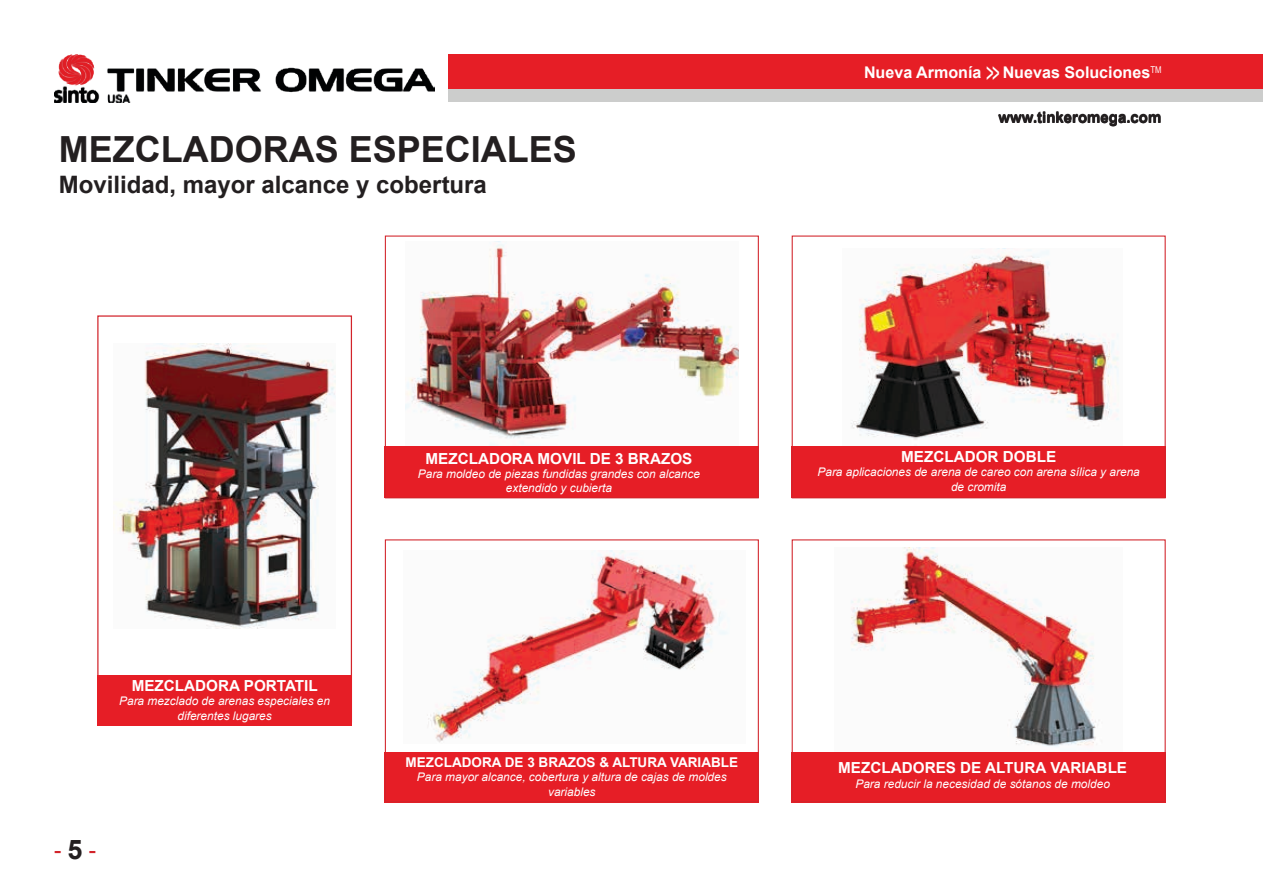
<style>
.page{position:relative;width:1263px;height:893px;background:#fff}
.page>*{position:absolute;margin:0;border:0;box-sizing:border-box;transform-origin:0 0}
.t1{font:700 36px "Arial";color:#231f20}
.t2{font:27px "Arial Narrow";color:#d2232a}
.t3{font:700 24px "Arial";color:#231f20}
.t4{font:700 16.05px "Arial";color:#fff}
.t5{font:700 15.3px "Arial";color:#fff}
.t6{font:700 15px "Arial";color:#231f20}
.t7{font:700 13.5px "Arial";color:#fff}
.t8{font:italic 11.85px/14.2px "Arial";color:#fff;text-align:center}
.s1{font-family:"Arial Narrow";font-weight:400;font-size:28.2px}
.s2{font-family:"Arial";font-weight:700;color:#231f20}
</style>
<div class="page">
<div style="left:449px;top:54px;width:814px;height:35px;background:#e61e26"></div>
<img style="left:54px;top:55px;width:380px;height:47px">
<div style="left:449px;top:55px;width:814px;height:35px;background:#e61e26"></div>
<div style="left:449px;top:90px;width:814px;height:12px;background:#cccdcc"></div>
<div style="left:385px;top:446px;width:374px;height:52px;background:#e61e26"></div>
<img style="left:113px;top:344px;width:223px;height:285px">
<img style="left:405px;top:242px;width:333px;height:203px">
<div style="left:385px;top:236px;width:374px;height:262px;border:1px solid #d2232a"></div>
<div style="left:385px;top:752px;width:374px;height:50px;background:#e61e26"></div>
<div style="left:385px;top:539px;width:374px;height:263px;border:1px solid #d2232a"></div>
<img style="left:427px;top:550px;width:301px;height:193px">
<div style="left:97px;top:675px;width:255px;height:50px;background:#e61e26"></div>
<img style="left:851px;top:547px;width:249px;height:200px">
<img style="left:851px;top:249px;width:268px;height:191px">
<div style="left:792px;top:446px;width:374px;height:52px;background:#e61e26"></div>
<div style="left:792px;top:236px;width:374px;height:262px;border:1px solid #d2232a"></div>
<div style="left:792px;top:752px;width:374px;height:50px;background:#e61e26"></div>
<div style="left:792px;top:539px;width:374px;height:263px;border:1px solid #d2232a"></div>
<h1 class="t1" style="left:59px;top:124px;width:520px">MEZCLADORAS ESPECIALES</h1>
<h3 class="t3" style="left:59px;top:168px;width:430px">Movilidad, mayor alcance y cobertura</h3>
<h3 class="t4" style="left:864px;top:61px;width:299px">Nueva Armonía <span class="s1">&gt;&gt;</span> Nuevas Soluciones<sup>TM</sup></h3>
<p class="t6" style="left:998px;top:107px;width:164px">www.tinkeromega.com</p>
<h3 class="t4" style="left:911px;top:61px;width:232px">New Harmony <span class="s1">&gt;&gt;</span> New Solution</h3>
<p class="t5" style="left:132px;top:675px;width:188px">MEZCLADORA PORTATIL</p>
<p class="t8" style="left:119px;top:694px;width:212px">Para mezclado de arenas especiales en diferentes lugares</p>
<h2 class="t2" style="left:54px;top:829px;width:44px">-<span class="s2">5</span>-</h2>
<p class="t5" style="left:425px;top:447px;width:268px">MEZCLADORA MOVIL DE 3 BRAZOS</p>
<p class="t8" style="left:418px;top:467px;width:284px">Para moldeo de piezas fundidas grandes con alcance extendido y cubierta</p>
<p class="t7" style="left:406px;top:753px;width:334px">MEZCLADORA DE 3 BRAZOS &amp; ALTURA VARIABLE</p>
<p class="t8" style="left:417px;top:770px;width:311px">Para mayor alcance, cobertura y altura de cajas de moldes variables</p>
<p class="t5" style="left:901px;top:446px;width:156px">MEZCLADOR DOBLE</p>
<p class="t8" style="left:817px;top:465px;width:324px">Para aplicaciones de arena de careo con arena sílica y arena de cromita</p>
<p class="t5" style="left:838px;top:757px;width:290px">MEZCLADORES DE ALTURA VARIABLE</p>
<p class="t8" style="left:855px;top:777px;width:256px">Para reducir la necesidad de sótanos de moldeo</p>
</div>
